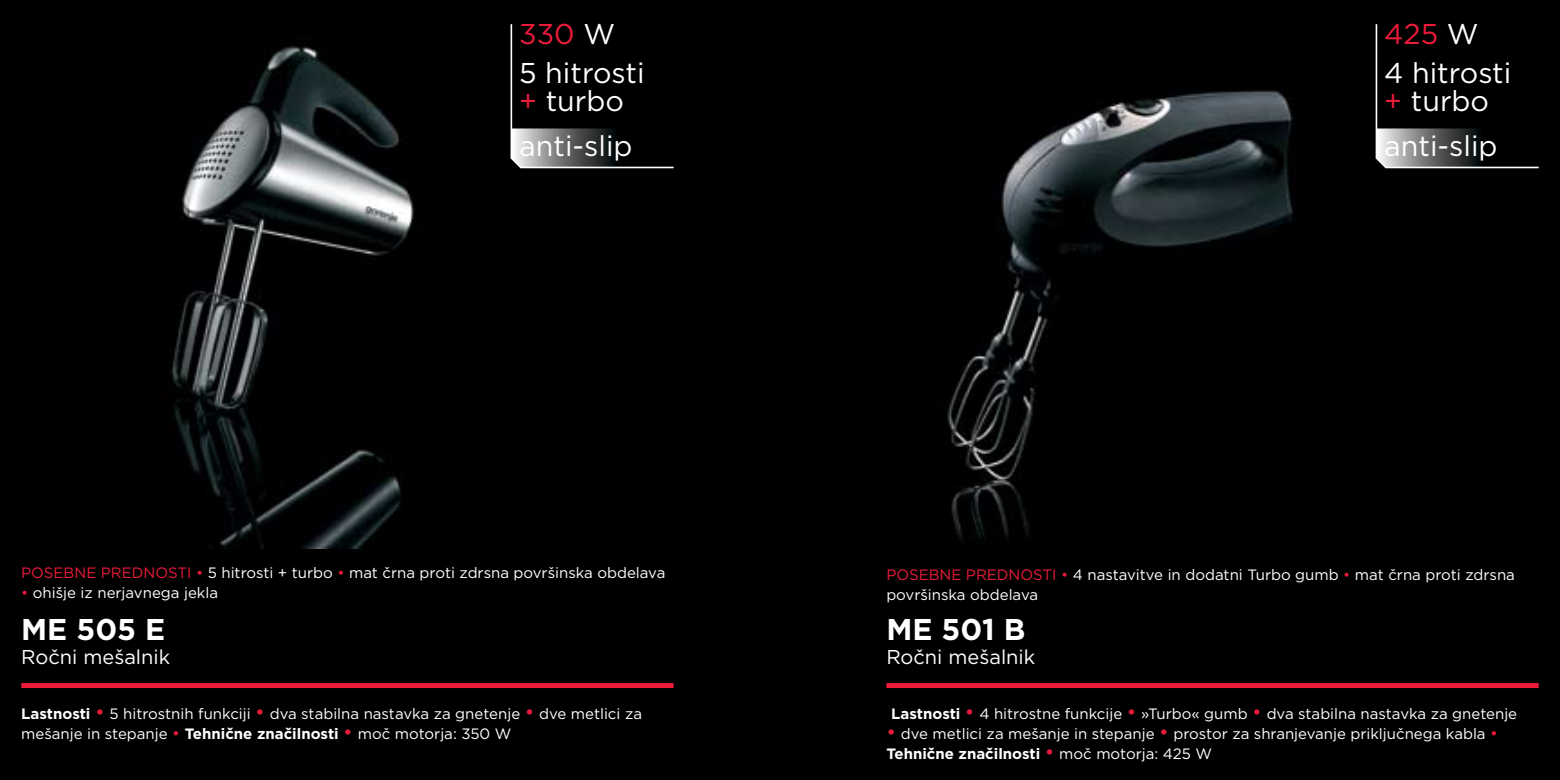
<style>
.page{position:relative;width:1560px;height:780px;background:#fff}
.page>*{position:absolute;margin:0;border:0;box-sizing:border-box;transform-origin:0 0}
.t1{font:700 30px "Gotham";color:#fff}
.t2{font:28.75px/38.2px "Gotham";color:#fff}
.t3{font:20px "Gotham";color:#fff}
.t4{font:15px/20px "Gotham";color:#fff}
.t5{font:15px "Gotham";color:#ed1a3b}
.s1{color:#ed1a3b}
.s2{font-weight:700}
.s3{font-size:20px;color:#ed1a3b}
.s4{font-size:16.25px;color:#ed1a3b}
</style>
<div class="page">
<div style="left:0;top:0;width:1559px;height:780px;background:#000"></div>
<img style="left:171px;top:46px;width:243px;height:502px">
<svg style="left:510px;top:24px;width:164px;height:145px"></svg>
<div style="left:21px;top:683px;width:652px;height:5px;background:#ed1a3b"></div>
<img style="left:947px;top:90px;width:346px;height:453px">
<svg style="left:1375px;top:24px;width:164px;height:145px"></svg>
<div style="left:886px;top:683px;width:652px;height:5px;background:#ed1a3b"></div>
<h2 class="t2" style="left:519px;top:14px;width:127px"><span class="s1">330</span> W<br>5 hitrosti</h2>
<h2 class="t2" style="left:519px;top:81px;width:106px"><span class="s1">+</span> turbo</h2>
<h2 class="t2" style="left:519px;top:126px;width:115px">anti-slip</h2>
<p class="t5" style="left:21px;top:563px;width:22px">Posebne</p>
<p class="t5" style="left:101px;top:563px;width:11px">prednosti</p>
<p class="t4" style="left:196px;top:562px;width:471px"><span class="s1">•</span> 5 hitrosti + turbo <span class="s1">•</span> mat črna proti zdrsna površinska obdelava</p>
<p class="t4" style="left:21px;top:582px;width:198px"><span class="s1">•</span> ohišje iz nerjavnega jekla</p>
<h1 class="t1" style="left:21px;top:609px;width:145px">ME 505 E</h1>
<h3 class="t3" style="left:21px;top:644px;width:150px">Ročni mešalnik</h3>
<p class="t4" style="left:21px;top:703px;width:622px"><span class="s2">Lastnosti</span> <span class="s3">•</span> 5 hitrostnih funkciji <span class="s3">•</span> dva stabilna nastavka za gnetenje <span class="s3">•</span> dve metlici za mešanje in stepanje <span class="s4">•</span> <span class="s2">Tehnične značilnosti</span> <span class="s3">•</span> moč motorja: 350 W</p>
<h2 class="t2" style="left:1383px;top:14px;width:129px"><span class="s1">425</span> W<br>4 hitrosti</h2>
<h2 class="t2" style="left:1383px;top:81px;width:106px"><span class="s1">+</span> turbo</h2>
<h2 class="t2" style="left:1383px;top:126px;width:115px">anti-slip</h2>
<p class="t5" style="left:886px;top:564px;width:22px">Posebne</p>
<p class="t5" style="left:965px;top:564px;width:11px">prednosti</p>
<p class="t4" style="left:1061px;top:564px;width:455px"><span class="s1">•</span> 4 nastavitve in dodatni Turbo gumb <span class="s1">•</span> mat črna proti zdrsna</p>
<p class="t4" style="left:886px;top:584px;width:153px">površinska obdelava</p>
<h1 class="t1" style="left:886px;top:609px;width:141px">ME 501 B</h1>
<h3 class="t3" style="left:886px;top:644px;width:150px">Ročni mešalnik</h3>
<p class="t4" style="left:891px;top:703px;width:627px"><span class="s2">Lastnosti</span> <span class="s3">•</span> 4 hitrostne funkcije <span class="s3">•</span> »Turbo« gumb <span class="s3">•</span> dva stabilna nastavka za gnetenje</p>
<p class="t4" style="left:886px;top:723px;width:613px"><span class="s3">•</span> dve metlici za mešanje in stepanje <span class="s3">•</span> prostor za shranjevanje priključnega kabla <span class="s4">•<br></span><span class="s2">Tehnične značilnosti</span> <span class="s3">•</span> moč motorja: 425 W</p>
</div>
